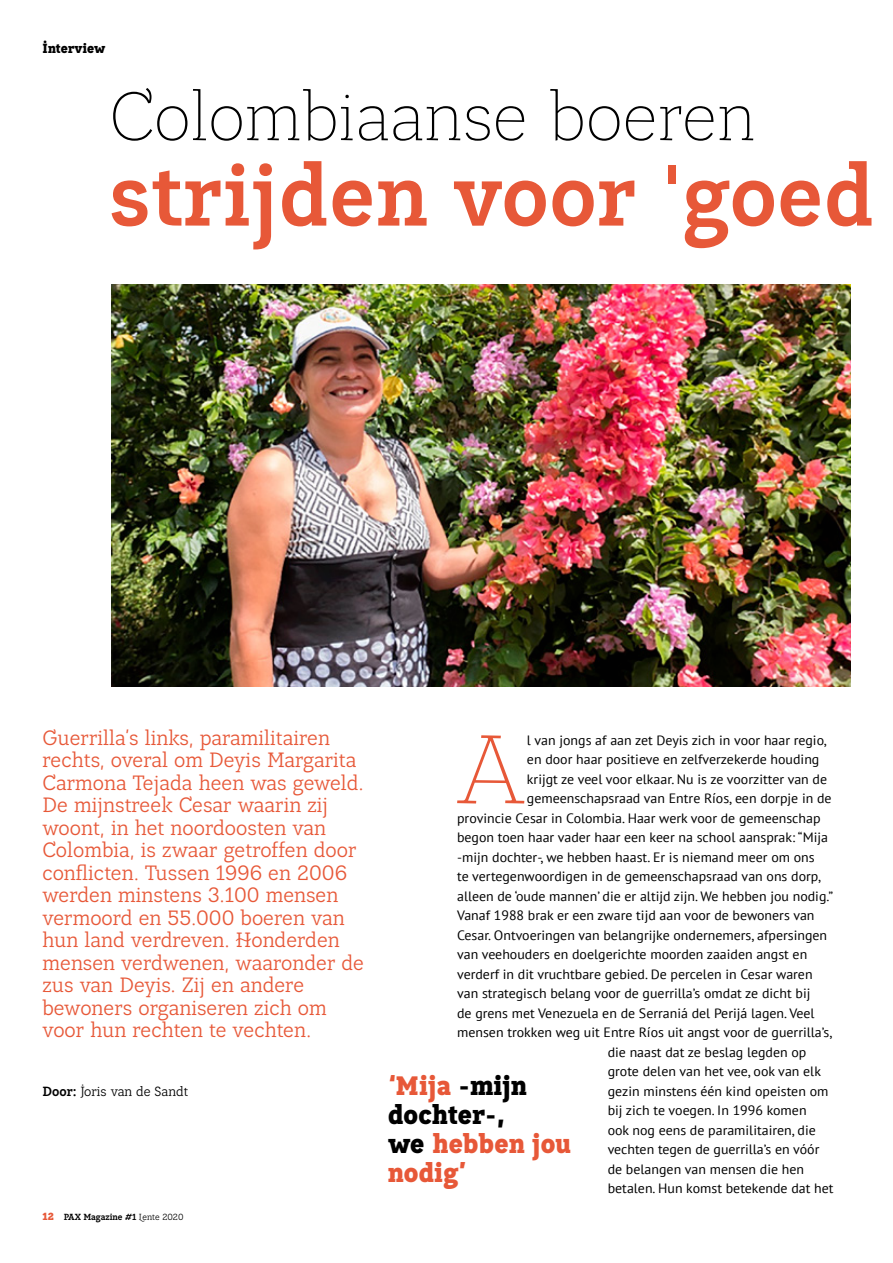
<style>
.page{position:relative;width:893px;height:1263px;background:#fff}
.page>*{position:absolute;margin:0;border:0;box-sizing:border-box;transform-origin:0 0}
.t1{font:300 98.25px "Lean OFY";color:#e75838}
.t2{font:700 87px "Lean OFY";letter-spacing:.01em;color:#e75838}
.t3{font:300 69px "Lean OFY";color:#000}
.t4{font:900 27px/29.2px "Lean OFY";letter-spacing:.01em;color:#e75838}
.t5{font:21px/22.5px "Lean OFY";color:#e75838}
.t6{font:13.5px "PT Sans";color:#000}
.t7{font:13.5px "Lean OFY";color:#000}
.t8{font:900 13.5px "Lean OFY";letter-spacing:.01em;color:#000}
.t9{font:700 9px "Lean OFY";color:#000}
.s1{font-weight:700}
.s2{font-weight:900;font-size:10.5px;color:#e75838}
.s3{font-weight:400}
.s4{color:#000}
</style>
<div class="page">
<img style="left:112px;top:284px;width:738px;height:402px">
<p class="t8" style="left:43px;top:39px;width:64px">Interview</p>
<h3 class="t3" style="left:109px;top:76px;width:648px">Colombiaanse boeren</h3>
<h2 class="t2" style="left:109px;top:141px;width:766px">strijden voor 'goed</h2>
<p class="t5" style="left:43px;top:726px;width:323px">Guerrilla’s links, paramilitairen rechts, overal om Deyis Margarita<br>Carmona Tejada heen was geweld.<br>De mijnstreek Cesar waarin zij woont, in het noordoosten van<br>Colombia, is zwaar getroffen door conflicten. Tussen 1996 en 2006 werden minstens 3.100 mensen vermoord en 55.000 boeren van hun land verdreven. Honderden mensen verdwenen, waaronder de zus van Deyis. Zij en andere bewoners organiseren zich om voor hun rechten te vechten.</p>
<p class="t7" style="left:43px;top:1083px;width:147px"><span class="s1">Door:</span> Joris van de Sandt</p>
<p class="t9" style="left:43px;top:1212px;width:142px"><span class="s2">12</span> PAX Magazine #1 <span class="s3">Lente 2020</span></p>
<h1 class="t1" style="left:457px;top:712px;width:69px">A</h1>
<p class="t6" style="left:527px;top:731px;width:302px">l van jongs af aan zet Deyis zich in voor haar regio,</p>
<p class="t6" style="left:527px;top:751px;width:294px">en door haar positieve en zelfverzekerde houding</p>
<p class="t6" style="left:527px;top:770px;width:302px">krijgt ze veel voor elkaar. Nu is ze voorzitter van de</p>
<p class="t6" style="left:527px;top:790px;width:306px">gemeenschapsraad van Entre Ríos, een dorpje in de</p>
<p class="t6" style="left:457px;top:809px;width:365px">provincie Cesar in Colombia. Haar werk voor de gemeenschap</p>
<p class="t6" style="left:457px;top:829px;width:372px">begon toen haar vader haar een keer na school aansprak: “Mija</p>
<p class="t6" style="left:457px;top:848px;width:359px">-mijn dochter-, we hebben haast. Er is niemand meer om ons</p>
<p class="t6" style="left:457px;top:868px;width:366px">te vertegenwoordigen in de gemeenschapsraad van ons dorp,</p>
<p class="t6" style="left:457px;top:887px;width:377px">alleen de ‘oude mannen’ die er altijd zijn. We hebben jou nodig.”</p>
<p class="t6" style="left:457px;top:907px;width:359px">Vanaf 1988 brak er een zware tijd aan voor de bewoners van</p>
<p class="t6" style="left:457px;top:926px;width:371px">Cesar. Ontvoeringen van belangrijke ondernemers, afpersingen</p>
<p class="t6" style="left:457px;top:946px;width:352px">van veehouders en doelgerichte moorden zaaiden angst en</p>
<p class="t6" style="left:457px;top:965px;width:357px">verderf in dit vruchtbare gebied. De percelen in Cesar waren</p>
<p class="t6" style="left:457px;top:985px;width:355px">van strategisch belang voor de guerrilla’s omdat ze dicht bij</p>
<p class="t6" style="left:457px;top:1004px;width:359px">de grens met Venezuela en de Serraniá del Perijá lagen. Veel</p>
<p class="t6" style="left:457px;top:1024px;width:377px">mensen trokken weg uit Entre Ríos uit angst voor de guerrilla’s,</p>
<p class="t6" style="left:608px;top:1043px;width:200px">die naast dat ze beslag legden op</p>
<p class="t6" style="left:608px;top:1063px;width:215px">grote delen van het vee, ook van elk</p>
<p class="t6" style="left:608px;top:1082px;width:222px">gezin minstens één kind opeisten om</p>
<p class="t6" style="left:608px;top:1102px;width:200px">bij zich te voegen. In 1996 komen</p>
<p class="t6" style="left:608px;top:1121px;width:210px">ook nog eens de paramilitairen, die</p>
<p class="t6" style="left:608px;top:1140px;width:213px">vechten tegen de guerrilla’s en vóór</p>
<p class="t6" style="left:608px;top:1160px;width:198px">de belangen van mensen die hen</p>
<p class="t6" style="left:608px;top:1179px;width:227px">betalen. Hun komst betekende dat het</p>
<h3 class="t4" style="left:388px;top:1070px;width:185px">‘Mija <span class="s4">-mijn dochter-,<br>we</span> hebben jou nodig’</h3>
</div>
